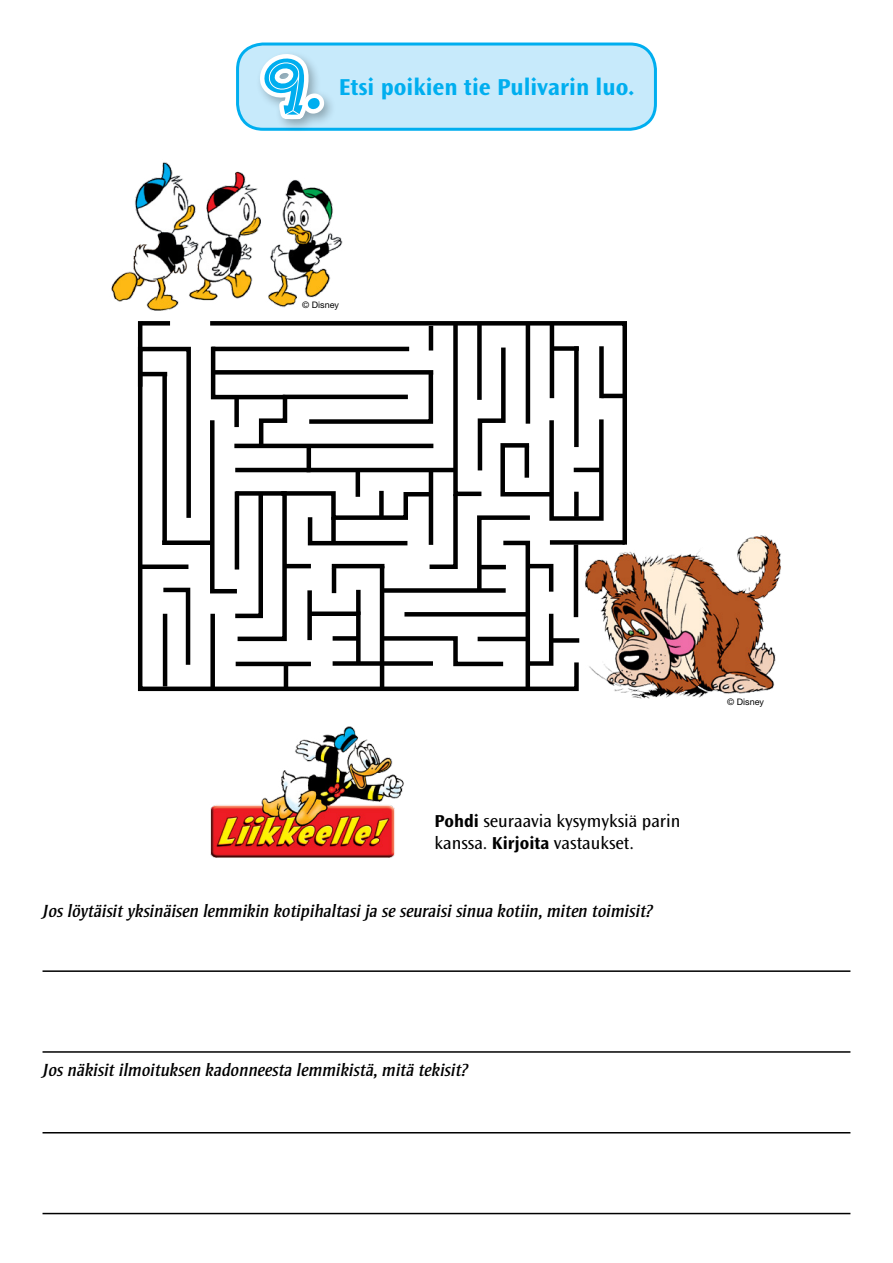
<style>
.page{position:relative;width:893px;height:1263px;background:#fff}
.page>*{position:absolute;margin:0;border:0;box-sizing:border-box;transform-origin:0 0}
.t1{font:700 75px "Fink";color:#00aeef}
.t2{font:700 24px "Ocean Sans Std";color:#00aeef}
.t3{font:italic 18px "Strayhorn MT Std";color:#000}
.t4{font:18px/21.6px "Ocean Sans Std";color:#000}
.t5{font:9px "Helvetica Neue LT Std";color:#000}
.s1{font-weight:700}
</style>
<div class="page">
<img style="left:210px;top:726px;width:194px;height:132px">
<div style="left:142px;top:321px;width:28px;height:5px;background:#000"></div>
<svg style="left:606px;top:321px;width:21px;height:206px"></svg>
<svg style="left:137px;top:344px;width:71px;height:348px"></svg>
<div style="left:162px;top:540px;width:49px;height:5px;background:#000"></div>
<div style="left:162px;top:375px;width:5px;height:167px;background:#000"></div>
<hr style="left:138px;top:321px;width:4px;height:66px;background:#000">
<hr style="left:142px;top:372px;width:25px;height:4px;background:#000">
<div style="left:142px;top:564px;width:46px;height:5px;background:#000"></div>
<svg style="left:159px;top:585px;width:34px;height:84px"></svg>
<hr style="left:163px;top:614px;width:4px;height:72px;background:#000">
<hr style="left:601px;top:394px;width:24px;height:4px;background:#000">
<svg style="left:208px;top:321px;width:398px;height:371px"></svg>
<div style="left:331px;top:517px;width:5px;height:26px;background:#000"></div>
<img style="left:111px;top:162px;width:232px;height:149px">
<img style="left:555px;top:527px;width:226px;height:172px">
<hr style="left:43px;top:970px;width:807px;height:2px;background:#000">
<hr style="left:43px;top:1051px;width:807px;height:2px;background:#000">
<hr style="left:43px;top:1132px;width:807px;height:1px;background:#000">
<hr style="left:43px;top:1213px;width:807px;height:1px;background:#000">
<div style="left:238px;top:44px;width:417px;height:85px;background:#c7eafb;border-radius:26px"></div>
<div style="left:236px;top:43px;width:421px;height:88px;border:3px solid #00aeef;border-radius:26px"></div>
<div style="left:255px;top:49px;width:82px;height:84px;background:#000;opacity:.3"></div>
<svg style="left:254px;top:42px;width:76px;height:87px"></svg>
<h1 class="t1" style="left:263px;top:37px;width:60px">9.</h1>
<h2 class="t2" style="left:339px;top:74px;width:297px">Etsi poikien tie Pulivarin luo.</h2>
<p class="t5" style="left:302px;top:300px;width:38px">© Disney</p>
<p class="t4" style="left:434px;top:810px;width:247px"><span class="s1">Pohdi</span> seuraavia kysymyksiä parin kanssa. <span class="s1">Kirjoita</span> vastaukset.</p>
<p class="t3" style="left:43px;top:900px;width:612px">Jos löytäisit yksinäisen lemmikin kotipihaltasi ja se seuraisi sinua kotiin, miten toimisit?</p>
<p class="t5" style="left:727px;top:697px;width:38px">© Disney</p>
<p class="t3" style="left:43px;top:1059px;width:428px">Jos näkisit ilmoituksen kadonneesta lemmikistä, mitä tekisit?</p>
</div>
